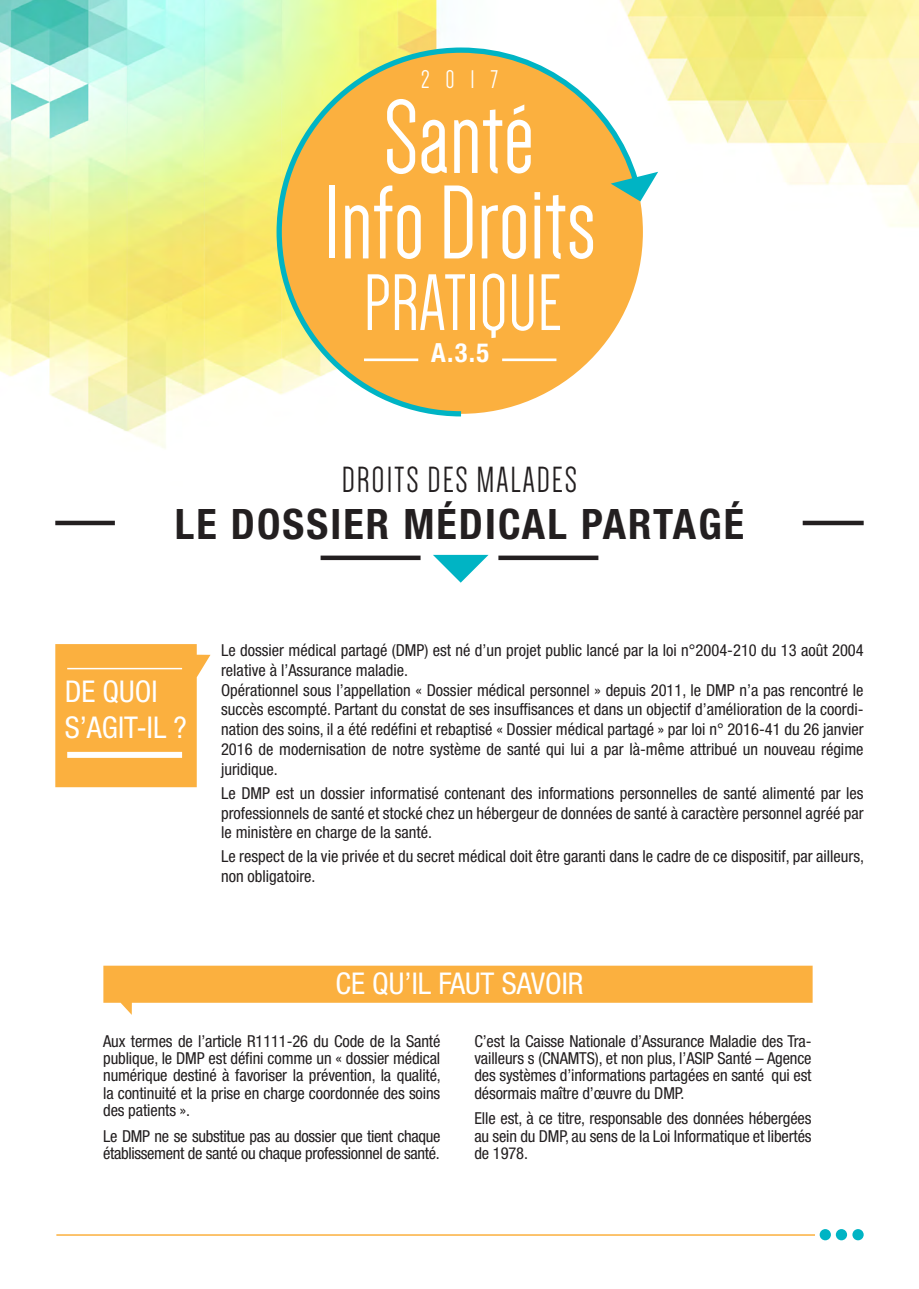
<style>
.page{position:relative;width:919px;height:1289px;background:#fff}
.page>*{position:absolute;margin:0;border:0;box-sizing:border-box;transform-origin:0 0}
.t1{font:108px/85.5px "Dense";color:#fff;text-align:center}
.t2{font:82.5px "Dense";color:#fff}
.t3{font:700 condensed 42px "Helvetica Neue LT Std";letter-spacing:.05em;color:#231f20}
.t4{font:37.5px "Dense";letter-spacing:.05em;color:#231f20}
.t5{font:condensed 30px/36px "Helvetica Neue LT Std";color:#fff}
.t6{font:700 condensed 26.4px "Helvetica Neue LT Std";color:#fff}
.t7{font:26.4px "Dense";color:#fff}
.t8{font:condensed 16.5px/19.8px "Helvetica Neue LT Std";color:#231f20;text-align:justify}
.t9{font:condensed 16.5px/17.2px "Helvetica Neue LT Std";letter-spacing:-.02em;color:#231f20}
</style>
<div class="page">
<img style="left:0;top:0;width:918px;height:1241px">
<svg style="left:852px;top:1228px;width:11px;height:12px"></svg>
<svg style="left:835px;top:1228px;width:12px;height:12px"></svg>
<svg style="left:819px;top:1228px;width:11px;height:12px"></svg>
<hr style="left:56px;top:1234px;width:759px;height:1px;background:#fbb03f">
<svg style="left:55px;top:644px;width:155px;height:143px;background:#fbb54d"></svg>
<hr style="left:67px;top:668px;width:115px;height:1px;background:#fff">
<div style="left:67px;top:752px;width:115px;height:6px;background:#fff"></div>
<svg style="left:433px;top:555px;width:55px;height:27px"></svg>
<div style="left:320px;top:555px;width:100px;height:5px;background:#231f20"></div>
<div style="left:498px;top:555px;width:100px;height:5px;background:#231f20"></div>
<svg style="left:103px;top:965px;width:709px;height:49px"></svg>
<svg style="left:274px;top:45px;width:367px;height:374px;background:#f3c165"></svg>
<svg style="left:610px;top:172px;width:48px;height:29px"></svg>
<hr style="left:364px;top:358px;width:54px;height:3px;background:#fff">
<hr style="left:502px;top:358px;width:54px;height:3px;background:#fff">
<div style="left:55px;top:520px;width:60px;height:5px;background:#231f20"></div>
<div style="left:802px;top:520px;width:61px;height:5px;background:#231f20"></div>
<h3 class="t7" style="left:421px;top:66px;width:79px">2017</h3>
<h1 class="t1" style="left:324px;top:96px;width:273px">Santé<br>Info Droits</h1>
<h2 class="t2" style="left:363px;top:262px;width:200px">PRATIQUE</h2>
<h3 class="t6" style="left:431px;top:337px;width:59px">A.3.5</h3>
<h3 class="t4" style="left:342px;top:461px;width:234px">DROITs DES MALADES</h3>
<h3 class="t3" style="left:175px;top:499px;width:570px">LE DOSSIER MÉDICAL PARTAGÉ</h3>
<h3 class="t5" style="left:65px;top:673px;width:124px">DE QUOI<br>S’AGIT-IL ?</h3>
<p class="t8" style="left:221px;top:640px;width:644px;text-align:left">Le dossier médical partagé (DMP) est né d’un projet public lancé par la loi n°2004-210 du 13 août 2004 relative à l’Assurance maladie.<br>Opérationnel sous l’appellation « Dossier médical personnel » depuis 2011, le DMP n’a pas rencontré le succès escompté. Partant du constat de ses insuffisances et dans un objectif d’amélioration de la coordi&shy;nation des soins, il a été redéfini et rebaptisé « Dossier médical partagé » par loi n° 2016-41 du 26 janvier 2016 de modernisation de notre système de santé qui lui a par là-même attribué un nouveau régime juridique.</p>
<p class="t8" style="left:221px;top:783px;width:644px">Le DMP est un dossier informatisé contenant des informations personnelles de santé alimenté par les professionnels de santé et stocké chez un hébergeur de données de santé à caractère personnel agréé par le ministère en charge de la santé.</p>
<p class="t8" style="left:221px;top:846px;width:644px">Le respect de la vie privée et du secret médical doit être garanti dans le cadre de ce dispositif, par ailleurs, non obligatoire.</p>
<h3 class="t5" style="left:335px;top:965px;width:249px">CE QU’IL FAUT SAVOIR</h3>
<p class="t8" style="left:103px;top:1032px;width:339px;line-height:17.2px">Aux termes de l’article R1111-26 du Code de la Santé publique, le DMP est défini comme un « dossier médical numérique destiné à favoriser la prévention, la qualité, la continuité et la prise en charge coordonnée des soins des patients ».</p>
<p class="t9" style="left:103px;top:1126px;width:338px">Le DMP ne se substitue pas au dossier que tient chaque établissement de santé ou chaque professionnel de santé.</p>
<p class="t8" style="left:474px;top:1032px;width:339px;line-height:17.2px">C’est la Caisse Nationale d’Assurance Maladie des Tra&shy;vailleurs s (CNAMTS), et non plus, l’ASIP Santé – Agence des systèmes d’informations partagées en santé qui est désormais maître d’œuvre du DMP.</p>
<p class="t8" style="left:474px;top:1109px;width:339px;line-height:17.2px">Elle est, à ce titre, responsable des données hébergées au sein du DMP, au sens de la Loi Informatique et libertés de 1978.</p>
</div>
